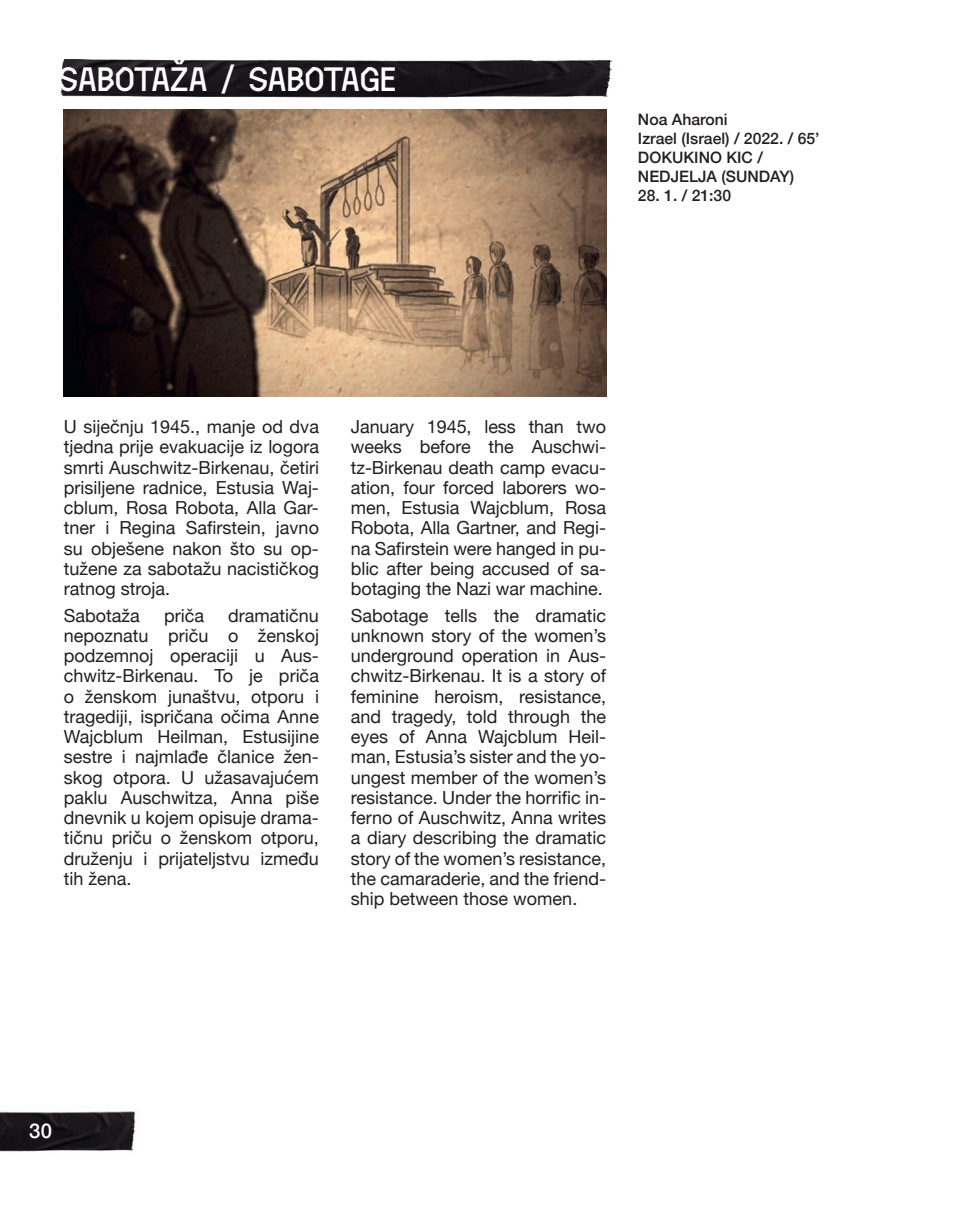
<style>
.page{position:relative;width:957px;height:1212px;background:#fff}
.page>*{position:absolute;margin:0;border:0;box-sizing:border-box;transform-origin:0 0}
.t1{font:33.75px "Oddee No 1 HR";color:#fff}
.t2{font:500 20.25px "Helvetica Neue";color:#fff}
.t3{font:18px/20.2px "Helvetica Neue";color:#231f20;text-align:justify}
.t4{font:500 15.75px/18.9px "Helvetica Neue";color:#231f20}
</style>
<div class="page">
<img style="left:0;top:1111px;width:136px;height:41px">
<img style="left:60px;top:60px;width:551px;height:38px">
<img style="left:64px;top:110px;width:542px;height:287px">
<p class="t1" style="left:59px;top:53px;width:339px">SABOTAŽA / SABOTAGE</p>
<p class="t4" style="left:638px;top:109px;width:91px">Noa Aharoni</p>
<p class="t4" style="left:638px;top:128px;width:183px">Izrael (Israel) / 2022. / 65’</p>
<p class="t4" style="left:638px;top:146px;width:158px">DOKUKINO KIC /<br>NEDJELJA (SUNDAY)</p>
<p class="t4" style="left:638px;top:184px;width:95px">28. 1. / 21:30</p>
<p class="t3" style="left:64px;top:417px;width:257px">U siječnju 1945., manje od dva tjedna prije evakuacije iz logora smrti Auschwitz-Birkenau, četiri prisiljene radnice, Estusia Waj&shy;cblum, Rosa Robota, Alla Gar&shy;tner i Regina Safirstein, javno su obješene nakon što su op&shy;tužene za sabotažu nacističkog ratnog stroja.</p>
<p class="t3" style="left:64px;top:606px;width:77px">Sabotaža</p>
<p class="t3" style="left:164px;top:606px;width:41px">priča</p>
<p class="t3" style="left:64px;top:606px;width:257px;text-indent:164px">dramatičnu nepoznatu priču o ženskoj podzemnoj operaciji u Aus&shy;chwitz-Birkenau. To je priča o ženskom junaštvu, otporu i tragediji, ispričana očima Anne Wajcblum Heilman, Estusijine sestre i najmlađe članice žen&shy;skog otpora. U užasavajućem paklu Auschwitza, Anna piše dnevnik u kojem opisuje drama&shy;tičnu priču o ženskom otporu, druženju i prijateljstvu između tih žena.</p>
<p class="t3" style="left:351px;top:417px;width:257px">January 1945, less than two weeks before the Auschwi&shy;tz-Birkenau death camp evacu&shy;ation, four forced laborers wo&shy;men, Estusia Wajcblum, Rosa Robota, Alla Gartner, and Regi&shy;na Safirstein were hanged in pu&shy;blic after being accused of sa&shy;botaging the Nazi war machine.</p>
<p class="t3" style="left:351px;top:606px;width:257px">Sabotage tells the dramatic unknown story of the women’s underground operation in Aus&shy;chwitz-Birkenau. It is a story of feminine heroism, resistance, and tragedy, told through the eyes of Anna Wajcblum Heil&shy;man, Estusia’s sister and the yo&shy;ungest member of the women’s resistance. Under the horrific in&shy;ferno of Auschwitz, Anna writes a diary describing the dramatic story of the women’s resistance, the camaraderie, and the friend&shy;ship between those women.</p>
<p class="t2" style="left:29px;top:1114px;width:24px">30</p>
</div>
